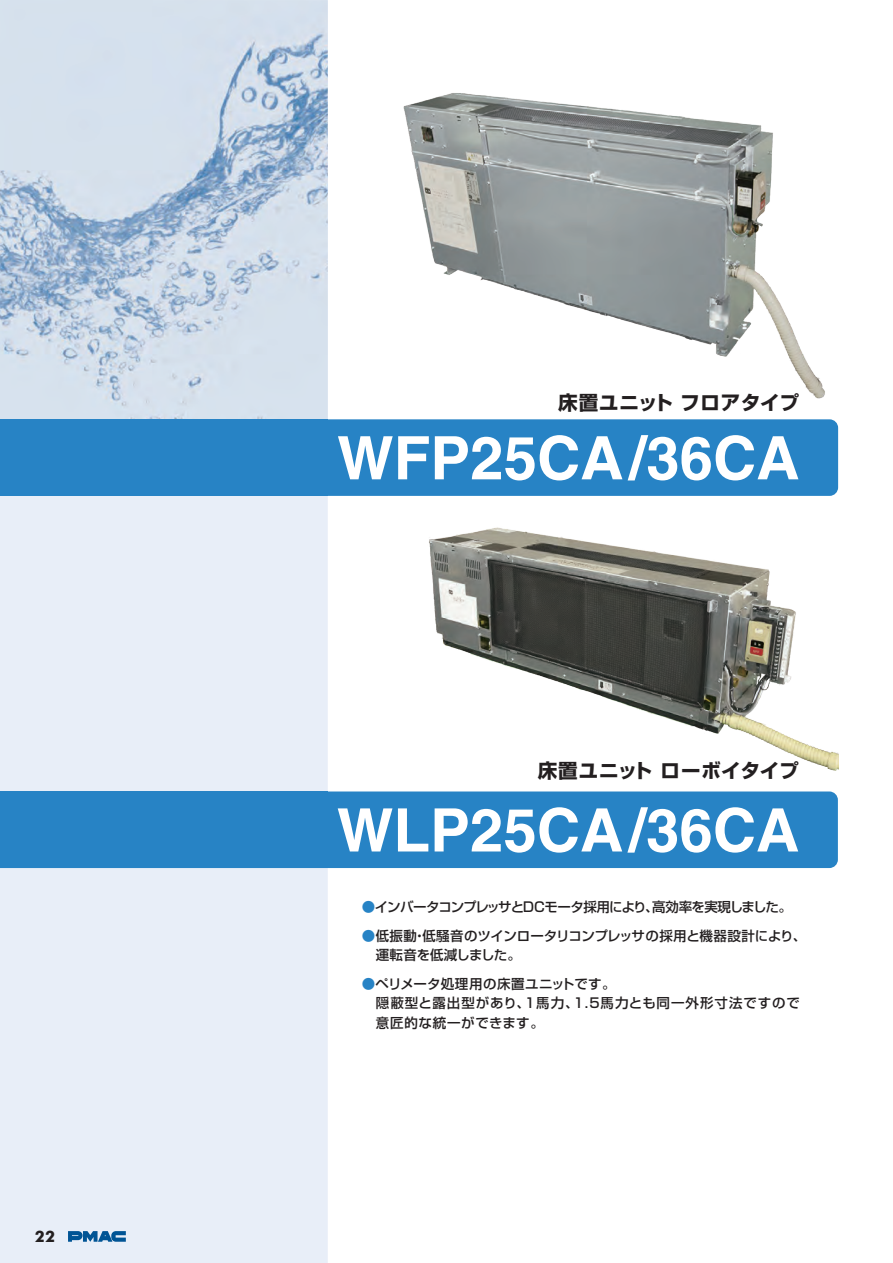
<style>
.page{position:relative;width:893px;height:1263px;background:#fff}
.page>*{position:absolute;margin:0;border:0;box-sizing:border-box;transform-origin:0 0}
.t1{font:700 60px "Helvetica LT Std";color:#fff}
.t2{font:700 19.5px "Shin Go Pro";letter-spacing:.02em;color:#231f20}
.t3{font:700 14.85px "Futura";color:#231f20}
.t4{font:500 13.5px/19.5px "Shin Go Pro";letter-spacing:.05em;color:#231f20}
.t5{font:500 13.5px/19.5px "Shin Go Pro";color:#231f20}
.t6{font:500 13.5px "Shin Go Pro";letter-spacing:-.08em;color:#231f20}
.s1{color:#2783c5}
</style>
<div class="page">
<img style="left:403px;top:93px;width:422px;height:306px">
<div style="left:0;top:0;width:328px;height:1263px;background:#e8eef8"></div>
<img style="left:429px;top:527px;width:409px;height:244px">
<div style="left:328px;top:791px;width:510px;height:77px;background:#2783c5"></div>
<div style="left:0;top:791px;width:328px;height:77px;background:#2783c5"></div>
<img style="left:0;top:0;width:328px;height:419px">
<div style="left:328px;top:419px;width:510px;height:77px;background:#2783c5"></div>
<div style="left:0;top:419px;width:328px;height:77px;background:#2783c5"></div>
<svg style="left:68px;top:1231px;width:58px;height:11px"></svg>
<p class="t3" style="left:35px;top:1226px;width:22px">22</p>
<h2 class="t2" style="left:558px;top:387px;width:243px">床置ユニット フロアタイプ</h2>
<h1 class="t1" style="left:337px;top:422px;width:464px">WFP25CA/36CA</h1>
<h2 class="t2" style="left:538px;top:755px;width:263px">床置ユニット ローボイタイプ</h2>
<h1 class="t1" style="left:337px;top:794px;width:464px">WLP25CA/36CA</h1>
<p class="t6" style="left:362px;top:896px;width:432px"><span class="s1">●</span>インバータコンプレッサとＤＣモータ採用により、高効率を実現しました。</p>
<p class="t5" style="left:376px;top:924px;width:432px;text-indent:-14px"><span class="s1">●</span>低振動・低騒音のツインロータリコンプレッサの採用と機器設計により、運転音を低減しました。</p>
<p class="t4" style="left:376px;top:972px;width:426px;text-indent:-14px"><span class="s1">●</span>ペリメータ処理用の床置ユニットです。<br>隠蔽型と露出型があり、1馬力、1.5馬力とも同一外形寸法ですので意匠的な統一ができます。</p>
</div>
